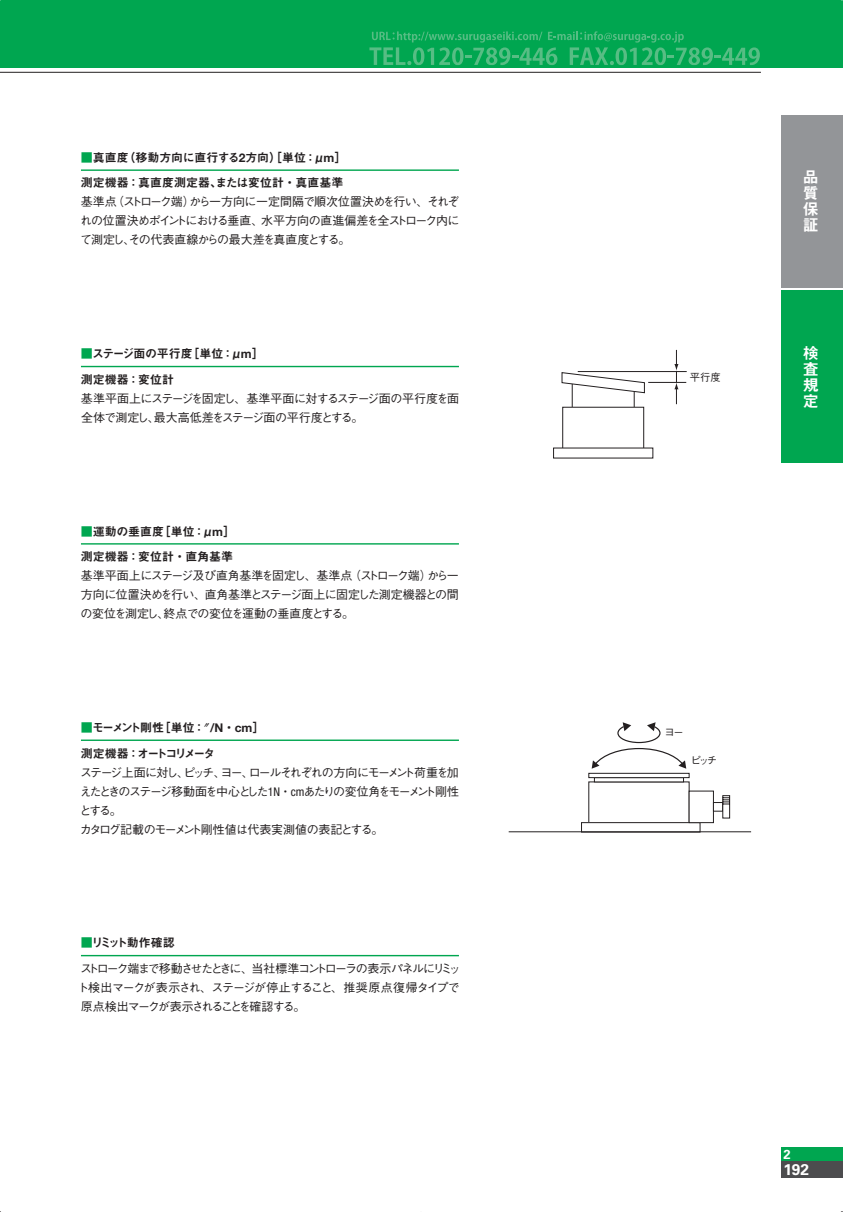
<style>
.page{position:relative;width:843px;height:1212px;background:#fff}
.page>*{position:absolute;margin:0;border:0;box-sizing:border-box;transform-origin:0 0}
.t1{font:15.97px/16px "Midashi Go Pro MB31 90 msp RKSJ V";color:#fff;text-align:justify}
.t2{font:700 15.53px "Univers LT Std";color:#fff}
.t3{font:700 13.05px "Univers LT Std";color:#fff}
.t4{font:11.92px/18.9px "Gothic BBB Pro Medium 90 msp RKSJ H";letter-spacing:-.11em;color:#231f20;text-align:justify}
.t5{font:11.92px/18.9px "Gothic BBB Pro Medium 90 msp RKSJ H";letter-spacing:-.135em;color:#231f20}
.t6{font:11.92px/25.4px "Midashi Go Pro MB31 90 msp RKSJ V";color:#231f20}
.t7{font:11.92px/18.9px "Gothic BBB Pro Medium 90 msp RKSJ H";letter-spacing:-.05em;color:#231f20}
.t8{font:11.92px "Gothic BBB Pro Medium 90 msp RKSJ H";letter-spacing:-.15em;color:#231f20}
.t9{font:11.92px "Gothic BBB Pro Medium 90 msp RKSJ H";letter-spacing:-.075em;color:#231f20}
.t10{font:11.92px/25.4px "Midashi Go Pro MB31 90 msp RKSJ V";letter-spacing:-.17em;color:#231f20}
.t11{font:11.92px "Midashi Go Pro MB31 90 msp RKSJ V";letter-spacing:-.07em;color:#231f20}
.t12{font:10.35px "Gothic BBB Pro Medium 90 msp RKSJ H";letter-spacing:-.155em;color:#231f20}
.s1{color:#00a650}
.s2{font-family:"Helvetica Neue LT Std";font-weight:700}
.s3{font-family:"Gothic BBB Pro Medium 90 msp RKSJ H"}
.s4{font-family:"Helvetica Neue LT Std";font-stretch:condensed}
</style>
<div class="page">
<div style="left:0;top:0;width:843px;height:67px;background:#00a650"></div>
<svg style="left:369px;top:31px;width:391px;height:34px"></svg>
<div style="left:781px;top:1147px;width:62px;height:14px;background:#00a650"></div>
<div style="left:781px;top:1161px;width:62px;height:16px;background:#4c4c4e"></div>
<hr style="left:0;top:72px;width:761px;height:1px;background:#231f20">
<div style="left:781px;top:115px;width:62px;height:172px;background:#939598"></div>
<div style="left:781px;top:290px;width:62px;height:172px;background:#00a650"></div>
<hr style="left:81px;top:169px;width:378px;height:2px;background:#00a650">
<hr style="left:81px;top:366px;width:378px;height:1px;background:#00a650">
<hr style="left:81px;top:543px;width:378px;height:1px;background:#00a650">
<hr style="left:81px;top:739px;width:378px;height:1px;background:#00a650">
<hr style="left:81px;top:954px;width:378px;height:2px;background:#00a650">
<hr style="left:578px;top:371px;width:109px;height:1px;background:#231f20">
<svg style="left:674px;top:350px;width:4px;height:54px"></svg>
<hr style="left:648px;top:382px;width:38px;height:1px;background:#231f20">
<svg style="left:561px;top:372px;width:84px;height:49px"></svg>
<div style="left:563px;top:407px;width:81px;height:43px;background:#fff"></div>
<div style="left:562px;top:407px;width:82px;height:43px;border:1px solid #231f20"></div>
<div style="left:554px;top:448px;width:99px;height:10px;background:#fff"></div>
<svg style="left:592px;top:722px;width:94px;height:46px"></svg>
<div style="left:594px;top:777px;width:90px;height:5px;border:1px solid #231f20"></div>
<div style="left:588px;top:773px;width:101px;height:4px;border:1px solid #231f20"></div>
<svg style="left:508px;top:795px;width:244px;height:37px"></svg>
<p class="t6" style="left:81px;top:146px;width:267px"><span class="s1">■</span>真直度（移動方向に直行する<span class="s2">2</span>方向）［単位：μ<span class="s2">m</span>］測定機器：真直度測定器、または変位計・真直基準</p>
<p class="t4" style="left:80px;top:194px;width:381px">基準点（ストローク端）から一方向に一定間隔で順次位置決めを行い、それぞれの位置決めポイントにおける垂直、水平方向の直進偏差を全ストローク内にて測定し、その代表直線からの最大差を真直度とする。</p>
<p class="t6" style="left:81px;top:342px;width:184px"><span class="s1">■</span>ステージ面の平行度［単位：μ<span class="s2">m</span>］測定機器：変位計</p>
<p class="t7" style="left:81px;top:390px;width:380px">基準平面上にステージを固定し、基準平面に対するステージ面の平行度を面全体で測定し、最大高低差をステージ面の平行度とする。</p>
<p class="t6" style="left:81px;top:520px;width:156px"><span class="s1">■</span>運動の垂直度［単位：μ<span class="s2">m</span>］測定機器：変位計・直角基準</p>
<p class="t4" style="left:81px;top:567px;width:380px">基準平面上にステージ及び直角基準を固定し、基準点（ストローク端）から一方向に位置決めを行い、直角基準とステージ面上に固定した測定機器との間の変位を測定し、終点での変位を運動の垂直度とする。</p>
<p class="t10" style="left:81px;top:716px;width:185px"><span class="s1">■</span>モーメント剛性［単位：<span class="s3">″</span><span class="s2">/N</span>・<span class="s2">cm</span>］測定機器：オートコリメータ</p>
<p class="t5" style="left:79px;top:764px;width:381px">ステージ上面に対し、ピッチ、ヨー、ロールそれぞれの方向にモーメント荷重を加えたときのステージ移動面を中心とした<span class="s4">1N</span>・<span class="s4">cm</span>あたりの変位角をモーメント剛性とする。<br>カタログ記載のモーメント剛性値は代表実測値の表記とする。</p>
<p class="t11" style="left:81px;top:938px;width:96px"><span class="s1">■</span>リミット動作確認</p>
<p class="t8" style="left:80px;top:963px;width:382px">ストローク端まで移動させたときに、当社標準コントローラの表示パネルにリミッ</p>
<p class="t9" style="left:77px;top:982px;width:384px">ト検出マークが表示され、ステージが停止すること、推奨原点復帰タイプで</p>
<p class="t5" style="left:81px;top:998px;width:226px">原点検出マークが表示されることを確認する。</p>
<p class="t12" style="left:690px;top:373px;width:32px">平行度</p>
<h1 class="t1" style="left:803px;top:171px;width:17px">品質保証</h1>
<h1 class="t1" style="left:803px;top:347px;width:17px">検査規定</h1>
<p class="t12" style="left:665px;top:727px;width:20px">ヨー</p>
<p class="t12" style="left:691px;top:756px;width:28px">ピッチ</p>
<p class="t3" style="left:783px;top:1146px;width:9px">2</p>
<h2 class="t2" style="left:783px;top:1160px;width:27px">192</h2>
</div>
